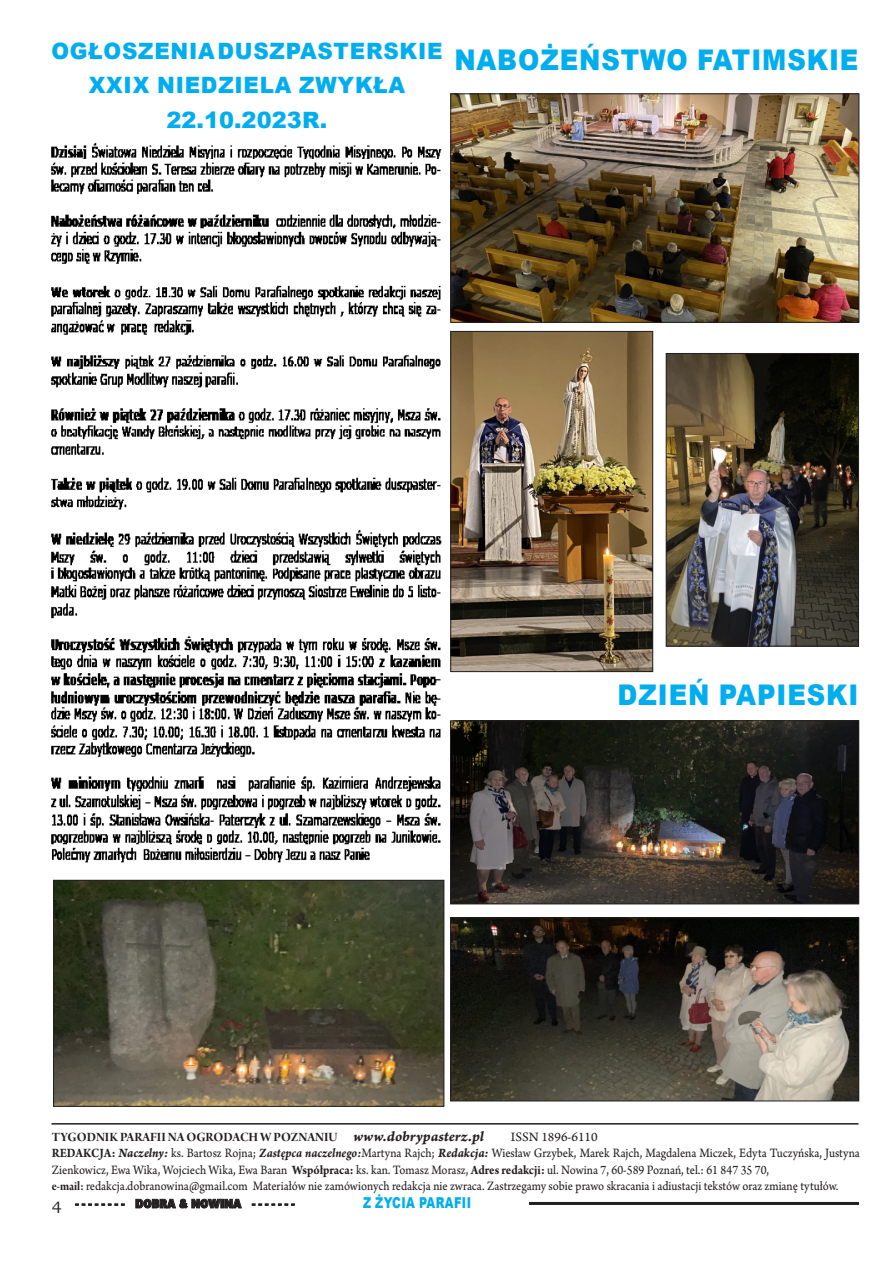
<style>
.page{position:relative;width:893px;height:1263px;background:#fff}
.page>*{position:absolute;margin:0;border:0;box-sizing:border-box;transform-origin:0 0}
.t1{font:900 28.5px "Arial";letter-spacing:.035em;color:#00aeef;scale:.9 1}
.t2{font:900 22.5px/34.5px "Arial";letter-spacing:.035em;color:#00aeef;text-align:center;scale:.95 1}
.t3{font:900 15px "Arial";letter-spacing:.035em;color:#00aeef;scale:.75 1}
.t4{font:13.5px/16.2px "Arno Pro Sm Text";color:#231f20;scale:.9 1}
.t5{font:13.5px "Arno Pro Bold Display";color:#231f20}
.t6{font:13.5px "Arno Pro Sm Text";color:#231f20}
.t7{font:900 12px "EFN Gilead";color:#231f20}
.s1{font-family:"Arno Pro Bold Italic Caption";font-size:15px}
.s2{font-family:"Arno Pro";font-weight:700}
.s3{font-family:"Arno Pro Bold Italic Caption"}
.s4{font-family:"Arno Pro Bold Italic Sm Text"}
.s5{font-family:"Arno Pro Bold Display"}
.s6{font-family:"Bookman Old Style";font-weight:400;font-size:16.5px}
</style>
<div class="page">
<hr style="left:497px;top:1202px;width:362px;height:3px;background:#231f20">
<svg style="left:75px;top:1203px;width:50px;height:3px"></svg>
<svg style="left:135px;top:1198px;width:107px;height:11px"></svg>
<svg style="left:252px;top:1203px;width:43px;height:3px"></svg>
<div style="left:492px;top:1198px;width:37px;height:19px;background:#fff"></div>
<hr style="left:51px;top:1123px;width:807px;height:1px;background:#231f20">
<img style="left:452px;top:920px;width:405px;height:179px">
<div style="left:450px;top:918px;width:409px;height:183px;border:1px solid #231f20"></div>
<img style="left:55px;top:882px;width:387px;height:222px">
<div style="left:53px;top:880px;width:391px;height:226px;border:1px solid #231f20"></div>
<img style="left:453px;top:96px;width:404px;height:224px">
<div style="left:451px;top:94px;width:408px;height:228px;border:1px solid #231f20"></div>
<img style="left:453px;top:333px;width:198px;height:337px">
<div style="left:451px;top:331px;width:202px;height:341px;border:1px solid #231f20"></div>
<img style="left:668px;top:355px;width:189px;height:289px">
<div style="left:666px;top:353px;width:193px;height:293px;border:1px solid #231f20"></div>
<img style="left:452px;top:723px;width:405px;height:179px">
<div style="left:450px;top:721px;width:409px;height:183px;border:1px solid #231f20"></div>
<img style="left:51px;top:142px;width:391px;height:721px">
<p class="t2" style="left:51px;top:33px;width:413px">OGŁOSZENIA DUSZPASTERSKIE</p>
<p class="t2" style="left:89px;top:67px;width:334px">XXIX NIEDZIELA ZWYKŁA<br>22.10.2023R.</p>
<p class="t1" style="left:454px;top:40px;width:450px">NABOŻEŃSTWO FATIMSKIE</p>
<p class="t1" style="left:618px;top:674px;width:269px">DZIEŃ PAPIESKI</p>
<p class="t5" style="left:52px;top:1130px;width:434px">TYGODNIK PARAFII NA OGRODACH W POZNANIU <span class="s1">www.dobrypasterz.pl</span></p>
<p class="t6" style="left:511px;top:1129px;width:88px">ISSN 1896-6110</p>
<p class="t4" style="left:52px;top:1146px;width:899px"><span class="s2">REDAKCJA:</span> <span class="s3">Naczelny:</span> ks. Bartosz Rojna; <span class="s4">Zastępca naczelnego:</span>Martyna Rajch; <span class="s3">Redakcja:</span> Wiesław Grzybek, Marek Rajch, Magdalena Miczek, Edyta Tuczyńska, Justyna<br>Zienkowicz, Ewa Wika, Wojciech Wika, Ewa Baran <span class="s2">Współpraca:</span> ks. kan. Tomasz Morasz, <span class="s2">Adres redakcji:</span> ul. Nowina 7, 60-589 Poznań, tel.: 61 847 35 70,</p>
<p class="t4" style="left:52px;top:1178px;width:876px"><span class="s5">e-mail:</span> redakcja.dobranowina@gmail.com Materiałów nie zamówionych redakcja nie zwraca. Zastrzegamy sobie prawo skracania i adiustacji tekstów oraz zmianę tytułów.</p>
<p class="t7" style="left:52px;top:1196px;width:244px"><span class="s6">4</span> - - - - - - - - DOBRA &amp; NOWINA - - - - - - -</p>
<p class="t3" style="left:363px;top:1191px;width:146px">Z ŻYCIA PARAFII</p>
</div>
